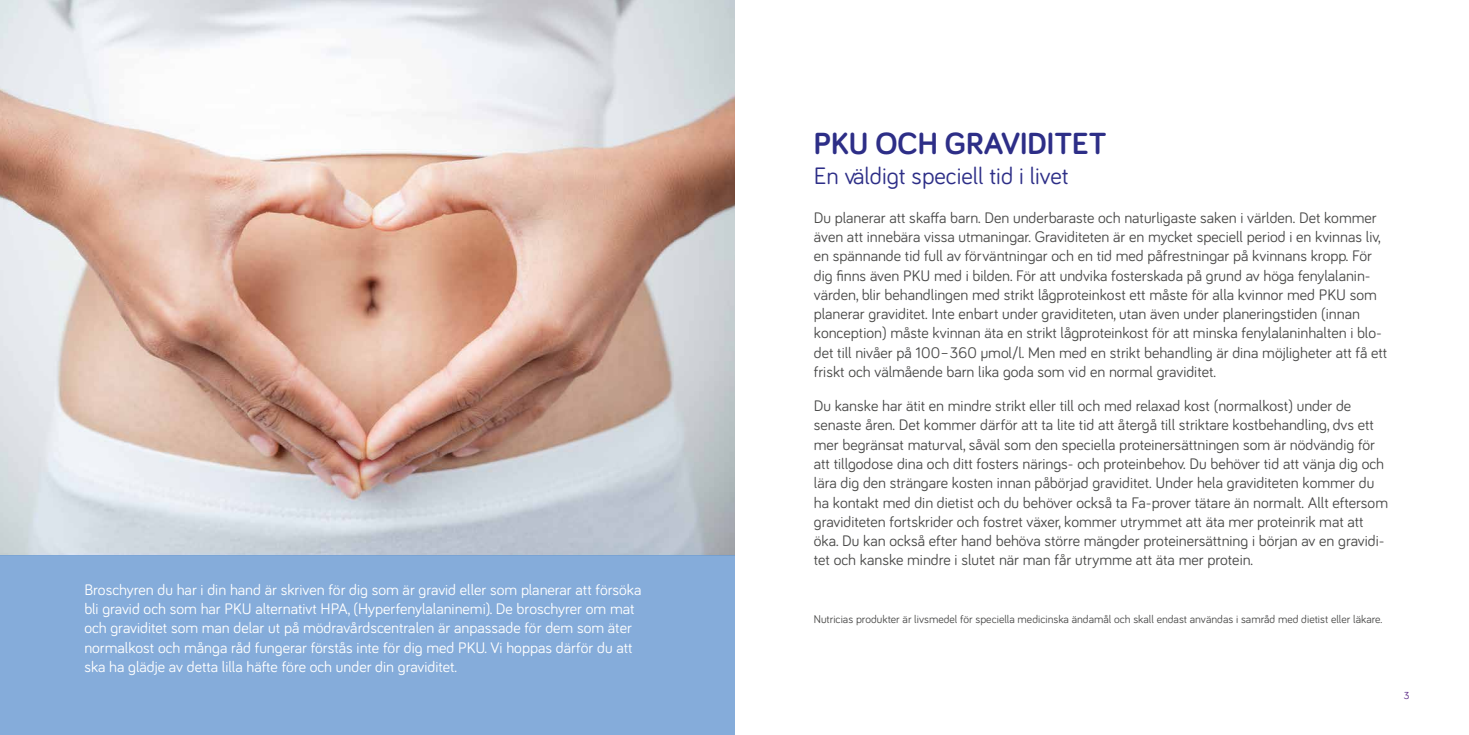
<style>
.page{position:relative;width:1469px;height:735px;background:#fff}
.page>*{position:absolute;margin:0;border:0;box-sizing:border-box;transform-origin:0 0}
.t1{font:700 31.5px "Bariol";color:#2d2e87}
.t2{font:24.5px "Bariol";color:#2d2e87}
.t3{font:15.75px/19.2px "Bariol";color:#4a4a49}
.t4{font:15.75px/19.2px "Bariol";color:#fff}
.t5{font:11.55px "Bariol";color:#4a4a49}
.t6{font:10.5px "Bariol";color:#582583}
</style>
<div class="page">
<img style="left:0;top:0;width:734px;height:554px">
<div style="left:0;top:554px;width:734px;height:180px;background:#85acda"></div>
<p class="t4" style="left:84px;top:578px;width:558px">Broschyren du har i din hand är skriven för dig som är gravid eller som planerar att försöka bli gravid och som har PKU alternativt HPA, (Hyperfenylalaninemi). De broschyrer om mat och graviditet som man delar ut på mödravårdscentralen är anpassade för dem som äter normalkost och många råd fungerar förstås inte för dig med PKU. Vi hoppas därför du att ska ha glädje av detta lilla häfte före och under din graviditet.</p>
<h1 class="t1" style="left:814px;top:122px;width:294px">PKU OCH GRAVIDITET</h1>
<h2 class="t2" style="left:814px;top:159px;width:256px">En väldigt speciell tid i livet</h2>
<p class="t3" style="left:814px;top:207px;width:575px">Du planerar att skaffa barn. Den underbaraste och naturligaste saken i världen. Det kommer även att innebära vissa utmaningar. Graviditeten är en mycket speciell period i en kvinnas liv, en spännande tid full av förväntningar och en tid med påfrestningar på kvinnans kropp. För dig finns även PKU med i bilden. För att undvika fosterskada på grund av höga fenylalanin&shy;värden, blir behandlingen med strikt lågproteinkost ett måste för alla kvinnor med PKU som planerar graviditet. Inte enbart under graviditeten, utan även under planeringstiden (innan konception) måste kvinnan äta en strikt lågproteinkost för att minska fenylalaninhalten i blo&shy;det till nivåer på 100–360 μmol/l. Men med en strikt behandling är dina möjligheter att få ett friskt och välmående barn lika goda som vid en normal graviditet.</p>
<p class="t3" style="left:814px;top:395px;width:575px">Du kanske har ätit en mindre strikt eller till och med relaxad kost (normalkost) under de senaste åren. Det kommer därför att ta lite tid att återgå till striktare kostbehandling, dvs ett mer begränsat maturval, såväl som den speciella proteinersättningen som är nödvändig för att tillgodose dina och ditt fosters närings- och proteinbehov. Du behöver tid att vänja dig och lära dig den strängare kosten innan påbörjad graviditet. Under hela graviditeten kommer du ha kontakt med din dietist och du behöver också ta Fa-prover tätare än normalt. Allt eftersom graviditeten fortskrider och fostret växer, kommer utrymmet att äta mer proteinrik mat att öka. Du kan också efter hand behöva större mängder proteinersättning i början av en gravidi&shy;tet och kanske mindre i slutet när man får utrymme att äta mer protein.</p>
<p class="t5" style="left:814px;top:611px;width:570px">Nutricias produkter är livsmedel för speciella medicinska ändamål och skall endast användas i samråd med dietist eller läkare.</p>
<p class="t6" style="left:1403px;top:687px;width:7px">3</p>
</div>
